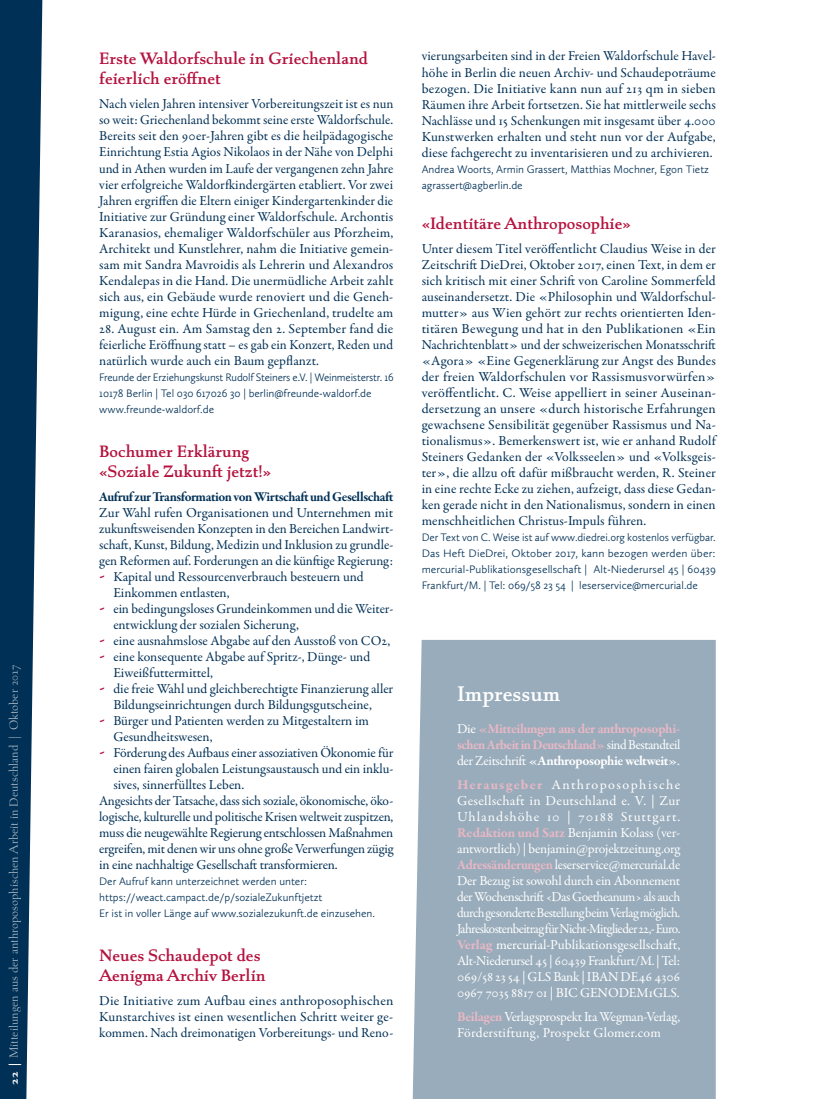
<style>
.page{position:relative;width:815px;height:1099px;background:#fff}
.page>*{position:absolute;margin:0;border:0;box-sizing:border-box;transform-origin:0 0}
.t1{font:600 22.5px "Albertan Pro";color:#fff}
.t2{font:600 17.5px/20px "Albertan Pro";color:#b5123e}
.t3{font:13.75px/16px "Garamond Premr Pro";letter-spacing:-.005em;color:#003056;text-align:justify}
.t4{font:13.75px/16px "Garamond Premr Pro";letter-spacing:-.01em;color:#fff;text-align:justify}
.t5{font:700 13.75px/16px "Garamond Premr Pro";letter-spacing:-.035em;color:#e9b8c5;text-align:justify}
.t6{font:700 13.75px "Garamond Premr Pro";letter-spacing:-.03em;color:#003056}
.t7{font:300 12.5px "Albertan Pro";color:#b3c1cc}
.t8{font:300 11.25px/16px "Calluna Sans";color:#003056}
.s1{font-weight:700;color:#fff}
.s2{font-family:"Albertan Pro";font-weight:700;font-style:italic;font-size:20px;color:#b5123e}
.s3{font-weight:400;color:#fff}
.s4{color:#fff}
.s5{font-weight:700;color:#e9b8c5}
</style>
<div class="page">
<svg style="left:0;top:0;width:43px;height:1098px;fill:#003056"></svg>
<div style="left:413px;top:640px;width:303px;height:458px;background:#99acbb"></div>
<p class="t7" style="left:6px;top:1084px;width:421px;rotate:-90deg"><span class="s1">22 |</span> Mitteilungen aus der anthroposophischen Arbeit in Deutschland | Oktober 2017</p>
<p class="t2" style="left:99px;top:48px;width:270px">Erste Waldorfschule in Griechenland feierlich eröffnet</p>
<p class="t3" style="left:99px;top:96px;width:296px">Nach vielen Jahren intensiver Vorbereitungszeit ist es nun so weit: Griechenland bekommt seine erste Waldorfschule.<br>Bereits seit den 90er-Jahren gibt es die heilpädagogische Einrichtung Estia Agios Nikolaos in der Nähe von Delphi und in Athen wurden im Laufe der vergangenen zehn Jahre vier erfolgreiche Waldorfkindergärten etabliert. Vor zwei Jahren ergriffen die Eltern einiger Kindergartenkinder die Initiative zur Gründung einer Waldorfschule. Archontis Karanasios, ehemaliger Waldorfschüler aus Pforzheim, Architekt und Kunstlehrer, nahm die Initiative gemein&shy;sam mit Sandra Mavroidis als Lehrerin und Alexandros Kendalepas in die Hand. Die unermüdliche Arbeit zahlt sich aus, ein Gebäude wurde renoviert und die Geneh&shy;migung, eine echte Hürde in Griechenland, trudelte am</p>
<p class="t3" style="left:99px;top:320px;width:296px">28. August ein. Am Samstag den 2. September fand die feierliche Eröffnung statt – es gab ein Konzert, Reden und natürlich wurde auch ein Baum gepflanzt.</p>
<p class="t8" style="left:99px;top:369px;width:296px">Freunde der Erziehungskunst Rudolf Steiners e.V. | Weinmeisterstr. 16<br>10178 Berlin | Tel 030 617026 30 | berlin@freunde-waldorf.de www.freunde-waldorf.de</p>
<p class="t2" style="left:99px;top:440px;width:173px">Bochumer Erklärung «Soziale Zukunft jetzt!»</p>
<p class="t6" style="left:99px;top:488px;width:296px">Aufruf zur Transformation von Wirtschaft und Gesellschaft</p>
<p class="t3" style="left:99px;top:504px;width:296px">Zur Wahl rufen Organisationen und Unternehmen mit zukunftsweisenden Konzepten in den Bereichen Landwirt&shy;schaft, Kunst, Bildung, Medizin und Inklusion zu grundle&shy;gen Reformen auf. Forderungen an die künftige Regierung:</p>
<p class="t3" style="left:113px;top:568px;width:252px;text-indent:-14px"><span class="s2">-</span> Kapital und Ressourcenverbrauch besteuern und<br>Einkommen entlasten,</p>
<p class="t3" style="left:113px;top:600px;width:281px;text-indent:-14px"><span class="s2">-</span> ein bedingungsloses Grundeinkommen und die Weiter&shy;entwicklung der sozialen Sicherung,</p>
<p class="t3" style="left:99px;top:632px;width:293px"><span class="s2">-</span> eine ausnahmslose Abgabe auf den Ausstoß von CO2,</p>
<p class="t3" style="left:113px;top:648px;width:258px;text-indent:-14px"><span class="s2">-</span> eine konsequente Abgabe auf Spritz-, Dünge- und<br>Eiweißfuttermittel,</p>
<p class="t3" style="left:99px;top:680px;width:296px;text-align:center"><span class="s2">-</span> die freie Wahl und gleichberechtigte Finanzierung aller<br>Bildungseinrichtungen durch Bildungsgutscheine,</p>
<p class="t3" style="left:113px;top:712px;width:257px;text-indent:-14px"><span class="s2">-</span> Bürger und Patienten werden zu Mitgestaltern im<br>Gesundheitswesen,</p>
<p class="t3" style="left:99px;top:744px;width:296px"><span class="s2">-</span> Förderung des Aufbaus einer assoziativen Ökonomie für</p>
<p class="t3" style="left:113px;top:760px;width:282px">einen fairen globalen Leistungsaustausch und ein inklu-</p>
<p class="t3" style="left:113px;top:776px;width:133px">sives, sinnerfülltes Leben.</p>
<p class="t3" style="left:99px;top:792px;width:296px">Angesichts der Tatsache, dass sich soziale, ökonomische, öko-</p>
<p class="t3" style="left:99px;top:808px;width:296px">logische, kulturelle und politische Krisen weltweit zuspitzen,</p>
<p class="t3" style="left:99px;top:824px;width:296px">muss die neugewählte Regierung entschlossen Maßnahmen</p>
<p class="t3" style="left:99px;top:840px;width:296px">ergreifen, mit denen wir uns ohne große Verwerfungen zügig</p>
<p class="t3" style="left:99px;top:856px;width:240px">in eine nachhaltige Gesellschaft transformieren.</p>
<p class="t8" style="left:99px;top:873px;width:277px">Der Aufruf kann unterzeichnet werden unter: https://weact.campact.de/p/sozialeZukunftjetzt<br>Er ist in voller Länge auf www.sozialezukunft.de einzusehen.</p>
<p class="t2" style="left:99px;top:944px;width:168px">Neues Schaudepot des<br>Aenigma Archiv Berlin</p>
<p class="t3" style="left:99px;top:992px;width:296px">Die Initiative zum Aufbau eines anthroposophischen Kunstarchives ist einen wesentlichen Schritt weiter ge&shy;kommen. Nach dreimonatigen Vorbereitungs- und Reno-</p>
<p class="t3" style="left:422px;top:48px;width:296px">vierungsarbeiten sind in der Freien Waldorfschule Havel&shy;höhe in Berlin die neuen Archiv- und Schaudepoträume bezogen. Die Initiative kann nun auf 213 qm in sieben Räumen ihre Arbeit fortsetzen. Sie hat mittlerweile sechs Nachlässe und 15 Schenkungen mit insgesamt über 4.000<br>Kunstwerken erhalten und steht nun vor der Aufgabe, diese fachgerecht zu inventarisieren und zu archivieren.</p>
<p class="t8" style="left:422px;top:161px;width:289px">Andrea Woorts, Armin Grassert, Matthias Mochner, Egon Tietz agrassert@agberlin.de</p>
<p class="t2" style="left:422px;top:212px;width:211px">«Identitäre Anthroposophie»</p>
<p class="t3" style="left:422px;top:240px;width:296px">Unter diesem Titel veröffentlicht Claudius Weise in der Zeitschrift DieDrei, Oktober 2017, einen Text, in dem er sich kritisch mit einer Schrift von Caroline Sommerfeld auseinandersetzt. Die «Philosophin und Waldorfschul&shy;mutter» aus Wien gehört zur rechts orientierten Iden&shy;titären Bewegung und hat in den Publikationen «Ein Nachrichtenblatt» und der schweizerischen Monatsschrift «Agora» «Eine Gegenerklärung zur Angst des Bundes der freien Waldorfschulen vor Rassismusvorwürfen» veröffentlicht. C. Weise appelliert in seiner Auseinan&shy;dersetzung an unsere «durch historische Erfahrungen gewachsene Sensibilität gegenüber Rassismus und Na&shy;tionalismus». Bemerkenswert ist, wie er anhand Rudolf Steiners Gedanken der «Volksseelen» und «Volksgeis&shy;ter», die allzu oft dafür mißbraucht werden, R. Steiner in eine rechte Ecke zu ziehen, aufzeigt, dass diese Gedan&shy;ken gerade nicht in den Nationalismus, sondern in einen menschheitlichen Christus-Impuls führen.</p>
<p class="t8" style="left:422px;top:529px;width:296px;text-align:justify">Der Text von C. Weise ist auf www.diedrei.org kostenlos verfügbar.<br>Das Heft DieDrei, Oktober 2017, kann bezogen werden über: mercurial-Publikationsgesellschaft | Alt-Niederursel 45 | 60439<br>Frankfurt/M. | Tel: 069/58 23 54 | leserservice@mercurial.de</p>
<h1 class="t1" style="left:457px;top:679px;width:105px">Impressum</h1>
<p class="t5" style="left:457px;top:720px;width:225px"><span class="s3">Die</span> «Mitteilungen aus der anthroposophi&shy;schen Arbeit in Deutschland» <span class="s3">sind Bestandteil der Zeitschrift</span> <span class="s4">«Anthroposophie weltweit»</span><span class="s3">.</span></p>
<p class="t4" style="left:457px;top:776px;width:225px"><span class="s5">Herausgeber</span> Anthroposophische Gesellschaft in Deutschland e. V. | Zur Uhlandshöhe 10 | 70188 Stuttgart.<br><span class="s5">Redaktion und Satz</span> Benjamin Kolass (ver&shy;antwortlich) | benjamin@projektzeitung.org <span class="s5">Adressänderungen</span> leserservice@mercurial.de Der Bezug ist sowohl durch ein Abonnement der Wochenschrift ‹Das Goetheanum› als auch durch gesonderte Bestellung beim Verlag möglich.<br>Jahreskostenbeitrag für Nicht-Mitglieder 22,- Euro.<br><span class="s5">Verlag</span> mercurial-Publikationsgesellschaft, Alt-Niederursel 45 | 60439 Frankfurt/M. | Tel:<br>069/58 23 54 | GLS Bank | IBAN DE46 4306<br>0967 7035 8817 01 | BIC GENODEM1GLS.</p>
<p class="t4" style="left:457px;top:1008px;width:225px"><span class="s5">Beilagen</span> Verlagsprospekt Ita Wegman-Verlag,<br>Förderstiftung, Prospekt Glomer.com</p>
</div>
